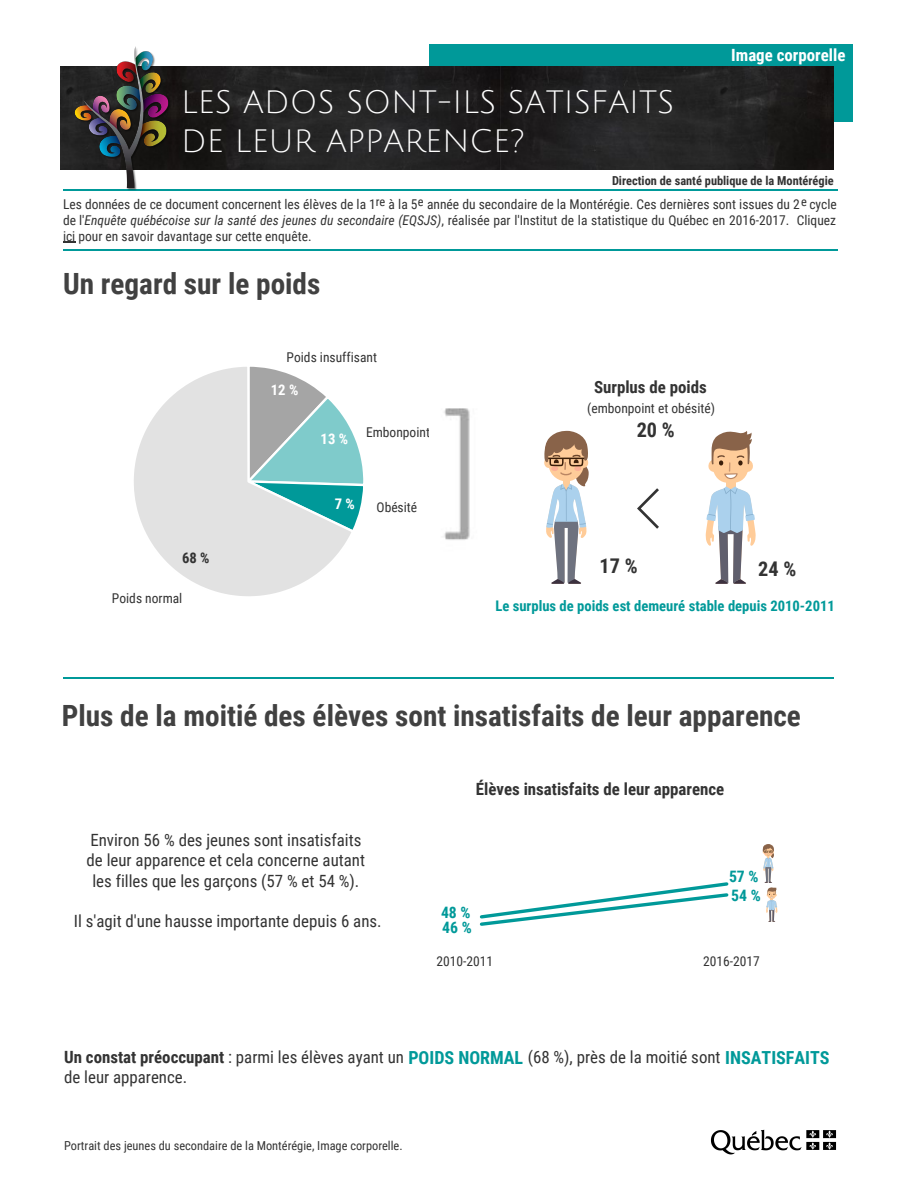
<style>
.page{position:relative;width:918px;height:1188px;background:#fff}
.page>*{position:absolute;margin:0;border:0;box-sizing:border-box;transform-origin:0 0}
.t1{font:31.5px/39.3px "Julius Sans One";color:#fff}
.t2{font:700 29.25px "Roboto Condensed";color:#414141}
.t3{font:700 20.25px "Roboto Condensed";color:#333}
.t4{font:16.8px/20.2px "Roboto Condensed";color:#333;text-align:center}
.t5{font:700 16.8px "Roboto Condensed";color:#333}
.t6{font:700 16.8px "Roboto Condensed";color:#fff}
.t7{font:700 15.75px/19.2px "Roboto Condensed";color:#099}
.t8{font:700 14.7px "Roboto Condensed";color:#099}
.t9{font:700 14.7px "Roboto Condensed";color:#fff}
.t10{font:700 14.7px "Roboto Condensed";color:#333}
.t11{font:13.5px/15.8px "Roboto Condensed";color:#333;text-align:justify}
.t12{font:12.3px "Roboto Condensed";color:#333}
.t13{font:700 12.3px "Roboto Condensed";color:#333}
.s1{font-style:italic}
.s2{font-weight:700}
.s3{font-weight:700;font-size:18px;color:#099}
</style>
<div class="page">
<svg style="left:356px;top:442px;width:8px;height:79px"></svg>
<svg style="left:134px;top:366px;width:222px;height:230px"></svg>
<svg style="left:479px;top:882px;width:250px;height:44px"></svg>
<hr style="left:63px;top:677px;width:771px;height:1px;background:#099">
<svg style="left:637px;top:488px;width:22px;height:41px"></svg>
<img style="left:444px;top:408px;width:26px;height:132px">
<svg style="left:706px;top:431px;width:50px;height:153px"></svg>
<svg style="left:544px;top:431px;width:45px;height:153px"></svg>
<svg style="left:763px;top:844px;width:14px;height:78px"></svg>
<hr style="left:63px;top:189px;width:774px;height:1px;background:#099">
<div style="left:430px;top:44px;width:423px;height:77px;background:#099"></div>
<img style="left:61px;top:66px;width:773px;height:104px">
<img style="left:69px;top:46px;width:107px;height:145px">
<svg style="left:63px;top:242px;width:12px;height:1px"></svg>
<hr style="left:63px;top:250px;width:774px;height:1px;background:#099">
<img style="left:710px;top:1129px;width:127px;height:26px">
<h1 class="t1" style="left:181px;top:83px;width:495px">LES ADOS SONT-ILS SATISFAITS<br>DE LEUR APPARENCE?</h1>
<p class="t6" style="left:731px;top:43px;width:116px">Image corporelle</p>
<p class="t13" style="left:612px;top:172px;width:223px">Direction de santé publique de la Montérégie</p>
<p class="t11" style="left:63px;top:196px;width:775px">Les données de ce document concernent les élèves de la 1 à la 5 année du secondaire de la Montérégie. Ces dernières sont issues du 2 cycle de l'<span class="s1">Enquête québécoise sur la santé des jeunes du secondaire (EQSJS)</span>, réalisée par l'Institut de la statistique du Québec en 2016-2017. Cliquez ici pour en savoir davantage sur cette enquête.</p>
<p class="t12" style="left:376px;top:193px;width:11px">re</p>
<p class="t12" style="left:418px;top:193px;width:7px">e</p>
<p class="t12" style="left:801px;top:193px;width:7px">e</p>
<h2 class="t2" style="left:63px;top:263px;width:259px">Un regard sur le poids</h2>
<p class="t10" style="left:182px;top:547px;width:29px">68 %</p>
<p class="t11" style="left:112px;top:590px;width:72px">Poids normal</p>
<p class="t11" style="left:287px;top:349px;width:92px">Poids insuffisant</p>
<p class="t9" style="left:271px;top:379px;width:29px">12 %</p>
<p class="t9" style="left:321px;top:429px;width:29px">13 %</p>
<p class="t11" style="left:366px;top:423px;width:65px">Embonpoint</p>
<p class="t9" style="left:335px;top:493px;width:22px">7 %</p>
<p class="t11" style="left:377px;top:499px;width:42px">Obésité</p>
<p class="t5" style="left:594px;top:375px;width:114px">Surplus de poids</p>
<p class="t11" style="left:587px;top:400px;width:129px">(embonpoint et obésité)</p>
<h3 class="t3" style="left:637px;top:415px;width:40px">20 %</h3>
<h3 class="t3" style="left:600px;top:551px;width:40px">17 %</h3>
<h3 class="t3" style="left:758px;top:555px;width:40px">24 %</h3>
<p class="t8" style="left:495px;top:595px;width:341px">Le surplus de poids est demeuré stable depuis 2010-2011</p>
<h2 class="t2" style="left:62px;top:695px;width:741px">Plus de la moitié des élèves sont insatisfaits de leur apparence</h2>
<p class="t4" style="left:87px;top:829px;width:280px">Environ 56 % des jeunes sont insatisfaits de leur apparence et cela concerne autant les filles que les garçons (57 % et 54 %).</p>
<p class="t4" style="left:74px;top:910px;width:309px">Il s'agit d'une hausse importante depuis 6 ans.</p>
<p class="t5" style="left:476px;top:778px;width:250px">Élèves insatisfaits de leur apparence</p>
<p class="t7" style="left:441px;top:902px;width:31px">48 %</p>
<p class="t7" style="left:729px;top:866px;width:33px">57 %<br>54 %</p>
<p class="t7" style="left:442px;top:917px;width:31px">46 %</p>
<p class="t11" style="left:436px;top:953px;width:58px">2010-2011</p>
<p class="t11" style="left:703px;top:953px;width:58px">2016-2017</p>
<p class="t4" style="left:64px;top:1046px;width:767px"><span class="s2">Un constat préoccupant</span> : parmi les élèves ayant un <span class="s3">POIDS NORMAL</span> (68 %), près de la moitié sont <span class="s3">INSATISFAITS</span></p>
<p class="t4" style="left:64px;top:1067px;width:125px">de leur apparence.</p>
<p class="t12" style="left:64px;top:1137px;width:340px">Portrait des jeunes du secondaire de la Montérégie, Image corporelle.</p>
</div>
